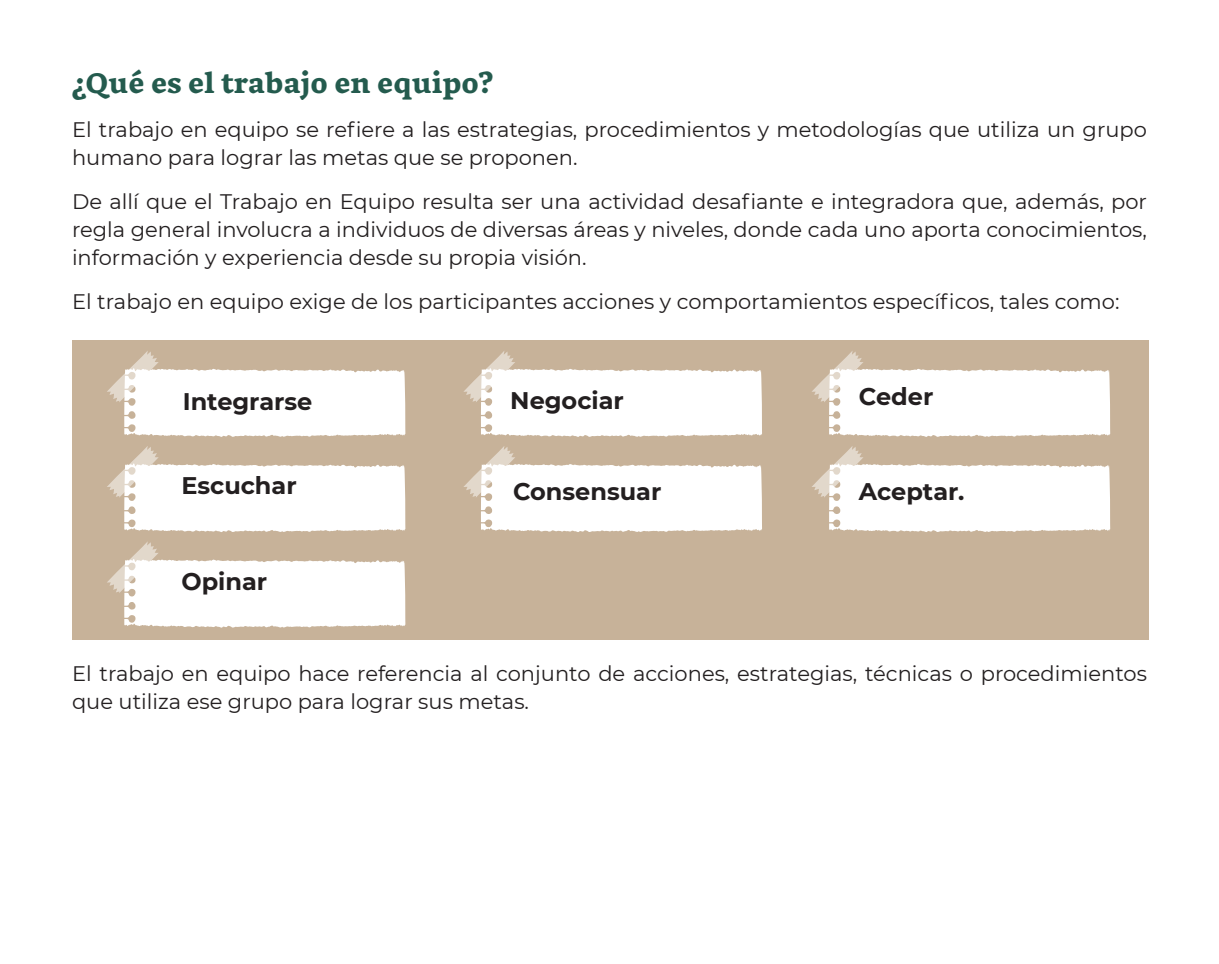
<style>
.page{position:relative;width:1219px;height:964px;background:#fff}
.page>*{position:absolute;margin:0;border:0;box-sizing:border-box;transform-origin:0 0}
.t1{font:900 28px "GMX";color:#245b4e}
.t2{font:700 24px "Montserrat";color:#231f20}
.t3{font:21px/28px "Montserrat";color:#231f20}
</style>
<div class="page">
<div style="left:72px;top:340px;width:1077px;height:299px;background:#c7b299"></div>
<svg style="left:107px;top:351px;width:298px;height:86px"></svg>
<svg style="left:107px;top:446px;width:298px;height:86px"></svg>
<svg style="left:107px;top:542px;width:298px;height:86px"></svg>
<svg style="left:464px;top:351px;width:298px;height:86px"></svg>
<svg style="left:464px;top:446px;width:298px;height:86px"></svg>
<svg style="left:812px;top:351px;width:298px;height:86px"></svg>
<svg style="left:812px;top:446px;width:298px;height:86px"></svg>
<p class="t1" style="left:72px;top:67px;width:422px">¿Qué es el trabajo en equipo?</p>
<p class="t3" style="left:72px;top:115px;width:1076px">El trabajo en equipo se refiere a las estrategias, procedimientos y metodologías que utiliza un grupo humano para lograr las metas que se proponen.</p>
<p class="t3" style="left:72px;top:187px;width:1076px;text-align:justify">De allí que el Trabajo en Equipo resulta ser una actividad desafiante e integradora que, además, por regla general involucra a individuos de diversas áreas y niveles, donde cada uno aporta conocimientos, información y experiencia desde su propia visión.</p>
<p class="t3" style="left:72px;top:287px;width:1049px">El trabajo en equipo exige de los participantes acciones y comportamientos específicos, tales como:</p>
<p class="t2" style="left:183px;top:384px;width:131px">Integrarse</p>
<p class="t2" style="left:181px;top:468px;width:117px">Escuchar</p>
<p class="t2" style="left:181px;top:564px;width:87px">Opinar</p>
<p class="t2" style="left:510px;top:383px;width:115px">Negociar</p>
<p class="t2" style="left:513px;top:474px;width:150px">Consensuar</p>
<p class="t2" style="left:859px;top:379px;width:76px">Ceder</p>
<p class="t2" style="left:859px;top:474px;width:107px">Aceptar.</p>
<p class="t3" style="left:72px;top:659px;width:1076px">El trabajo en equipo hace referencia al conjunto de acciones, estrategias, técnicas o procedimientos que utiliza ese grupo para lograr sus metas.</p>
</div>
